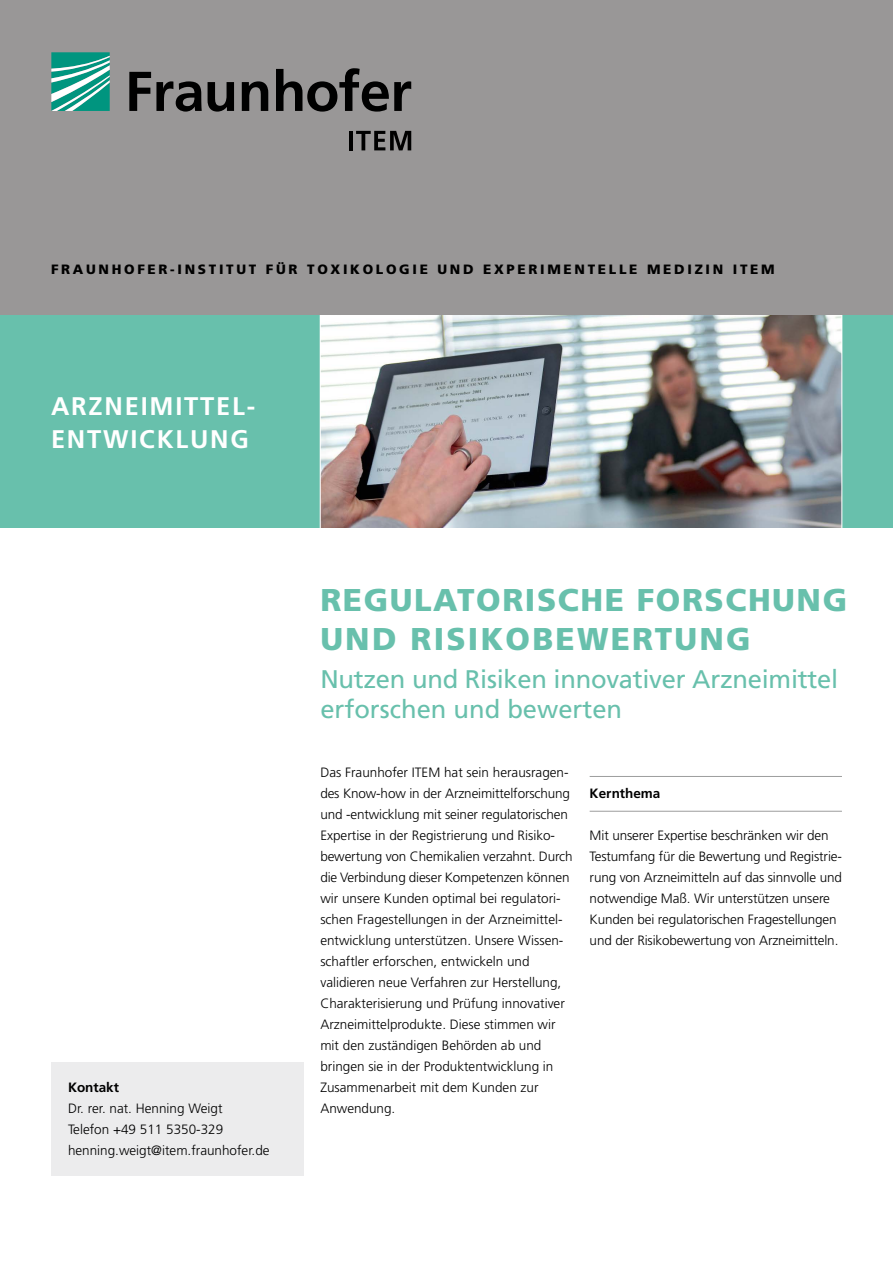
<style>
.page{position:relative;width:893px;height:1263px;background:#fff}
.page>*{position:absolute;margin:0;border:0;box-sizing:border-box;transform-origin:0 0}
.t1{font:900 31.5px/39px "Frutiger LT";letter-spacing:.05em;color:#68c0ac}
.t2{font:25.5px/30px "Frutiger LT";letter-spacing:-.01em;color:#68c0ac}
.t3{font:700 25.5px/33px "Frutiger LT";letter-spacing:.07em;color:#fff}
.t4{font:300 13.5px/21px "Frutiger LT";color:#000}
.t5{font:900 13.5px "Frutiger LT";letter-spacing:.2em;color:#000}
.t6{font:700 13.5px "Frutiger LT";color:#000}
</style>
<div class="page">
<div style="left:0;top:0;width:893px;height:315px;background:#999797"></div>
<div style="left:0;top:315px;width:893px;height:213px;background:#68c0ac"></div>
<svg style="left:51px;top:52px;width:59px;height:59px;background:#4ab1a2"></svg>
<hr style="left:349px;top:131px;width:4px;height:19px;background:#000">
<svg style="left:356px;top:131px;width:55px;height:19px"></svg>
<svg style="left:129px;top:68px;width:282px;height:44px"></svg>
<hr style="left:590px;top:776px;width:252px;height:1px;background:#9c9d9d">
<hr style="left:590px;top:811px;width:252px;height:1px;background:#9c9d9d">
<div style="left:51px;top:1062px;width:252px;height:114px;background:#ececed"></div>
<img style="left:321px;top:315px;width:520px;height:213px">
<hr style="left:841px;top:315px;width:1px;height:231px;background:#fff">
<hr style="left:320px;top:315px;width:1px;height:231px;background:#fff">
<p class="t5" style="left:51px;top:261px;width:725px">FRAUNHOFER-INSTITUT FÜR TOXIKOLOGIE UND EXPERIMENTELLE MEDIZIN ITEM</p>
<h2 class="t3" style="left:51px;top:390px;width:206px">ARZNEIMITTEL-<br>ENTWICKLUNG</h2>
<p class="t6" style="left:68px;top:1079px;width:53px">Kontakt</p>
<p class="t4" style="left:68px;top:1098px;width:203px">Dr. rer. nat. Henning Weigt<br>Telefon +49 511 5350-329 henning.weigt@item.fraunhofer.de</p>
<h1 class="t1" style="left:320px;top:580px;width:528px">REGULATORISCHE FORSCHUNG<br>UND RISIKOBEWERTUNG</h1>
<h2 class="t2" style="left:320px;top:664px;width:519px">Nutzen und Risiken innovativer Arzneimittel erforschen und bewerten</h2>
<p class="t4" style="left:320px;top:762px;width:254px">Das Fraunhofer ITEM hat sein herausragen&shy;des Know-how in der Arzneimittelforschung und -entwicklung mit seiner regulatorischen Expertise in der Registrierung und Risiko&shy;bewertung von Chemikalien verzahnt. Durch die Verbindung dieser Kompetenzen können wir unsere Kunden optimal bei regulatori&shy;schen Fragestellungen in der Arzneimittel&shy;entwicklung unterstützen. Unsere Wissen&shy;schaftler erforschen, entwickeln und validieren neue Verfahren zur Herstellung, Charakterisierung und Prüfung innovativer Arzneimittelprodukte. Diese stimmen wir mit den zuständigen Behörden ab und bringen sie in der Produktentwicklung in Zusammenarbeit mit dem Kunden zur Anwendung.</p>
<p class="t6" style="left:590px;top:785px;width:72px">Kernthema</p>
<p class="t4" style="left:590px;top:825px;width:254px">Mit unserer Expertise beschränken wir den Testumfang für die Bewertung und Registrie&shy;rung von Arzneimitteln auf das sinnvolle und notwendige Maß. Wir unterstützen unsere Kunden bei regulatorischen Fragestellungen und der Risikobewertung von Arzneimitteln.</p>
</div>
